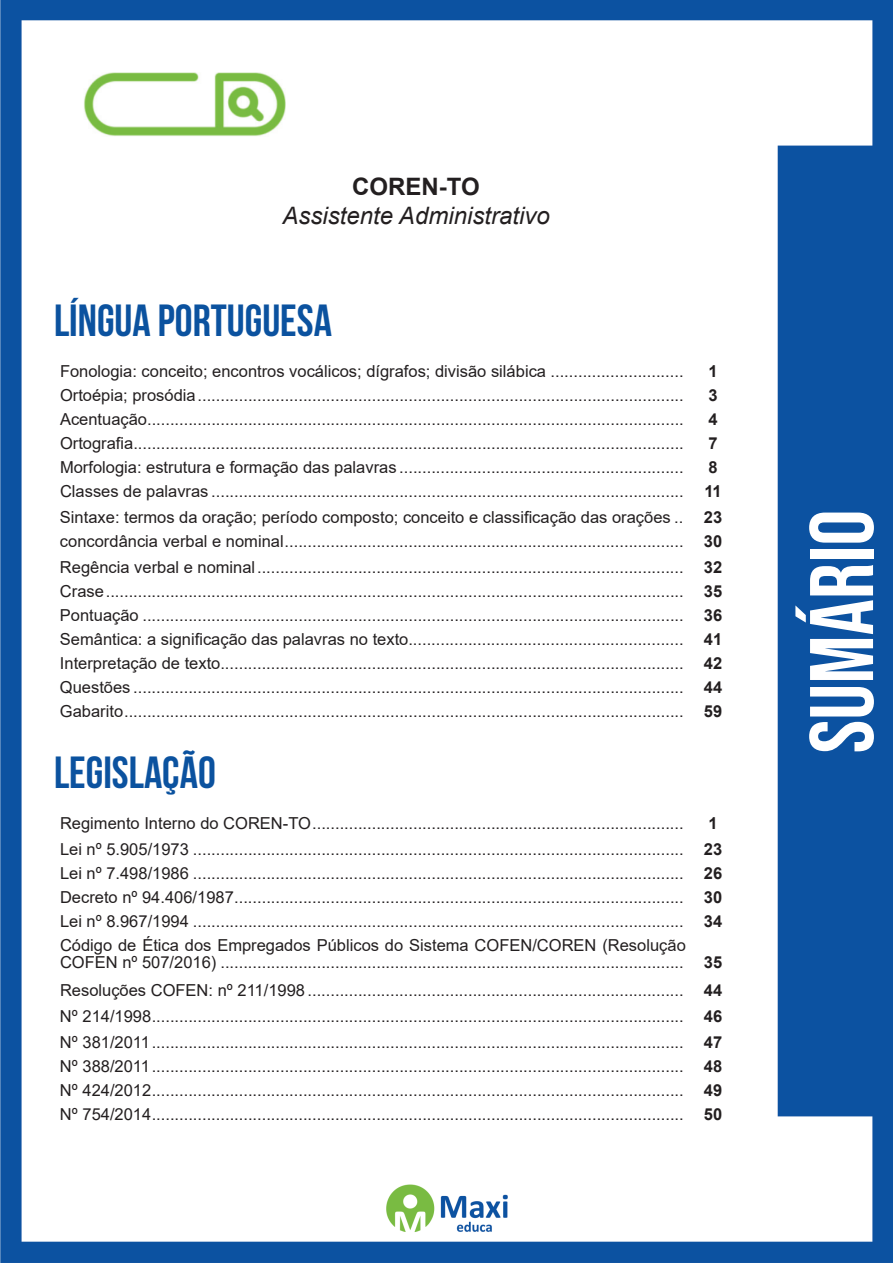
<style>
.page{position:relative;width:893px;height:1263px;background:#fff}
.page>*{position:absolute;margin:0;border:0;box-sizing:border-box;transform-origin:0 0}
.t1{font:90px "Bebas Neue";color:#fff}
.t2{font:700 45px "Bebas Neue";color:#0b529f}
.t3{font:italic 24px "Arial";color:#231f20}
.t4{font:700 24px "Arial";color:#231f20}
.t5{font:16.5px/24.2px "Arial";color:#231f20;text-align:justify}
.t6{font:700 16.5px "Arial";color:#231f20}
.s1{font-weight:700}
</style>
<div class="page">
<img style="left:0;top:0;width:893px;height:1263px">
<div style="left:55px;top:55px;width:317px;height:121px;background:#fff"></div>
<img style="left:84px;top:72px;width:201px;height:64px">
<h3 class="t4" style="left:352px;top:170px;width:129px">COREN-TO</h3>
<h3 class="t3" style="left:282px;top:200px;width:269px">Assistente Administrativo</h3>
<h2 class="t2" style="left:54px;top:295px;width:279px">LÍNGUA PORTUGUESA</h2>
<p class="t5" style="left:60px;top:359px;width:625px">Fonologia: conceito; encontros vocálicos; dígrafos; divisão silábica .............................</p>
<p class="t6" style="left:708px;top:359px;width:11px">1</p>
<p class="t5" style="left:60px;top:383px;width:625px">Ortoépia; prosódia..........................................................................................................</p>
<p class="t6" style="left:708px;top:383px;width:11px">3</p>
<p class="t5" style="left:60px;top:407px;width:625px">Acentuação.....................................................................................................................</p>
<p class="t6" style="left:708px;top:407px;width:11px">4</p>
<p class="t5" style="left:60px;top:431px;width:625px">Ortografia........................................................................................................................</p>
<p class="t6" style="left:708px;top:431px;width:11px">7</p>
<p class="t5" style="left:60px;top:455px;width:625px">Morfologia: estrutura e formação das palavras ..............................................................</p>
<p class="t5" style="left:60px;top:455px;width:663px;text-align:right"><span class="s1">8<br></span>Classes de palavras ....................................................................................................... <span class="s1">11</span></p>
<p class="t5" style="left:60px;top:505px;width:664px">Sintaxe: termos da oração; período composto; conceito e classificação das orações .. <span class="s1">23 </span>concordância verbal e nominal....................................................................................... <span class="s1">30<br></span>Regência verbal e nominal............................................................................................. <span class="s1">32<br></span>Crase.............................................................................................................................. <span class="s1">35<br></span>Pontuação ...................................................................................................................... <span class="s1">36<br></span>Semântica: a significação das palavras no texto............................................................ <span class="s1">41<br></span>Interpretação de texto..................................................................................................... <span class="s1">42<br></span>Questões ........................................................................................................................ <span class="s1">44<br></span>Gabarito.......................................................................................................................... <span class="s1">59</span></p>
<h2 class="t2" style="left:54px;top:747px;width:163px">LEGISLAÇÃO</h2>
<p class="t5" style="left:60px;top:811px;width:625px">Regimento Interno do COREN-TO.................................................................................</p>
<p class="t5" style="left:60px;top:810px;width:664px;line-height:26.5px;text-align:right"><span class="s1">1<br></span>Lei nº 5.905/1973 ........................................................................................................... <span class="s1">23</span></p>
<p class="t5" style="left:60px;top:861px;width:664px">Lei nº 7.498/1986 ........................................................................................................... <span class="s1">26<br></span>Decreto nº 94.406/1987.................................................................................................. <span class="s1">30<br></span>Lei nº 8.967/1994 ........................................................................................................... <span class="s1">34<br></span>Código de Ética dos Empregados Públicos do Sistema COFEN/COREN (Resolução</p>
<p class="t5" style="left:60px;top:949px;width:664px;line-height:25.3px">COFEN nº 507/2016) ..................................................................................................... <span class="s1">35<br></span>Resoluções COFEN: nº 211/1998 .................................................................................. <span class="s1">44<br></span>Nº 214/1998.................................................................................................................... <span class="s1">46<br></span>Nº 381/2011.................................................................................................................... <span class="s1">47<br></span>Nº 388/2011.................................................................................................................... <span class="s1">48<br></span>Nº 424/2012.................................................................................................................... <span class="s1">49<br></span>Nº 754/2014.................................................................................................................... <span class="s1">50</span></p>
<h1 class="t1" style="left:791px;top:753px;width:245px;rotate:-90deg">sumário</h1>
</div>
